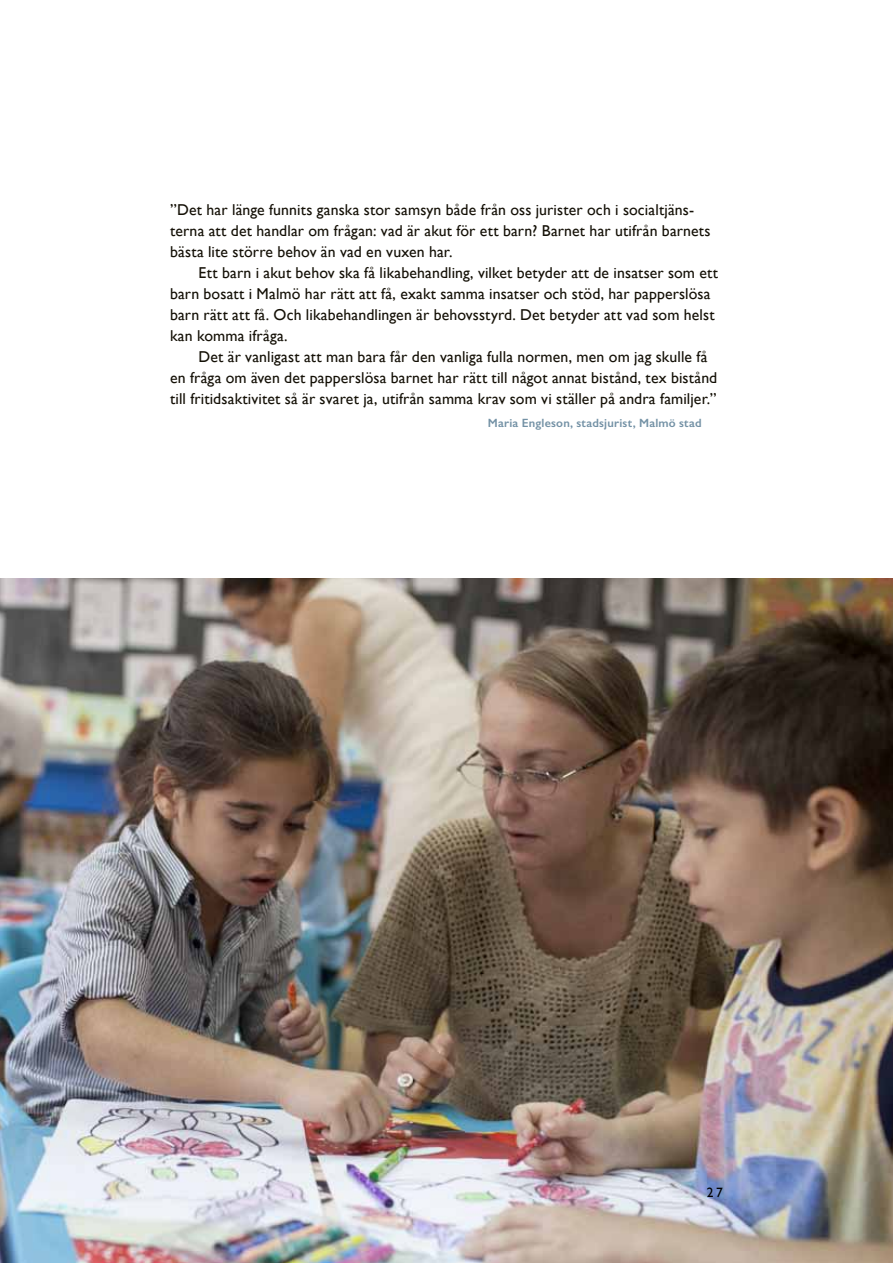
<style>
.page{position:relative;width:893px;height:1263px;background:#fff}
.page>*{position:absolute;margin:0;border:0;box-sizing:border-box;transform-origin:0 0}
.t1{font:15.75px/21px "Gill Sans";letter-spacing:.01em;color:#141006}
.t2{font:13.5px "Gill Sans";color:#000}
.t3{font:600 12px "Gill Sans";letter-spacing:.02em;color:#7391a5}
</style>
<div class="page">
<img style="left:0;top:578px;width:893px;height:685px">
<p class="t1" style="left:170px;top:199px;width:542px">”Det har länge funnits ganska stor samsyn både från oss jurister och i socialtjäns&shy;terna att det handlar om frågan: vad är akut för ett barn? Barnet har utifrån barnets bästa lite större behov än vad en vuxen har.</p>
<p class="t1" style="left:170px;top:262px;width:550px;text-indent:29px">Ett barn i akut behov ska få likabehandling, vilket betyder att de insatser som ett barn bosatt i Malmö har rätt att få, exakt samma insatser och stöd, har papperslösa barn rätt att få. Och likabehandlingen är behovsstyrd. Det betyder att vad som helst kan komma ifråga.</p>
<p class="t1" style="left:170px;top:346px;width:549px;text-indent:29px">Det är vanligast att man bara får den vanliga fulla normen, men om jag skulle få en fråga om även det papperslösa barnet har rätt till något annat bistånd, tex bistånd till fritidsaktivitet så är svaret ja, utifrån samma krav som vi ställer på andra familjer.”</p>
<p class="t3" style="left:488px;top:416px;width:215px">Maria Engleson, stadsjurist, Malmö stad</p>
<p class="t2" style="left:707px;top:1184px;width:18px">27</p>
</div>
